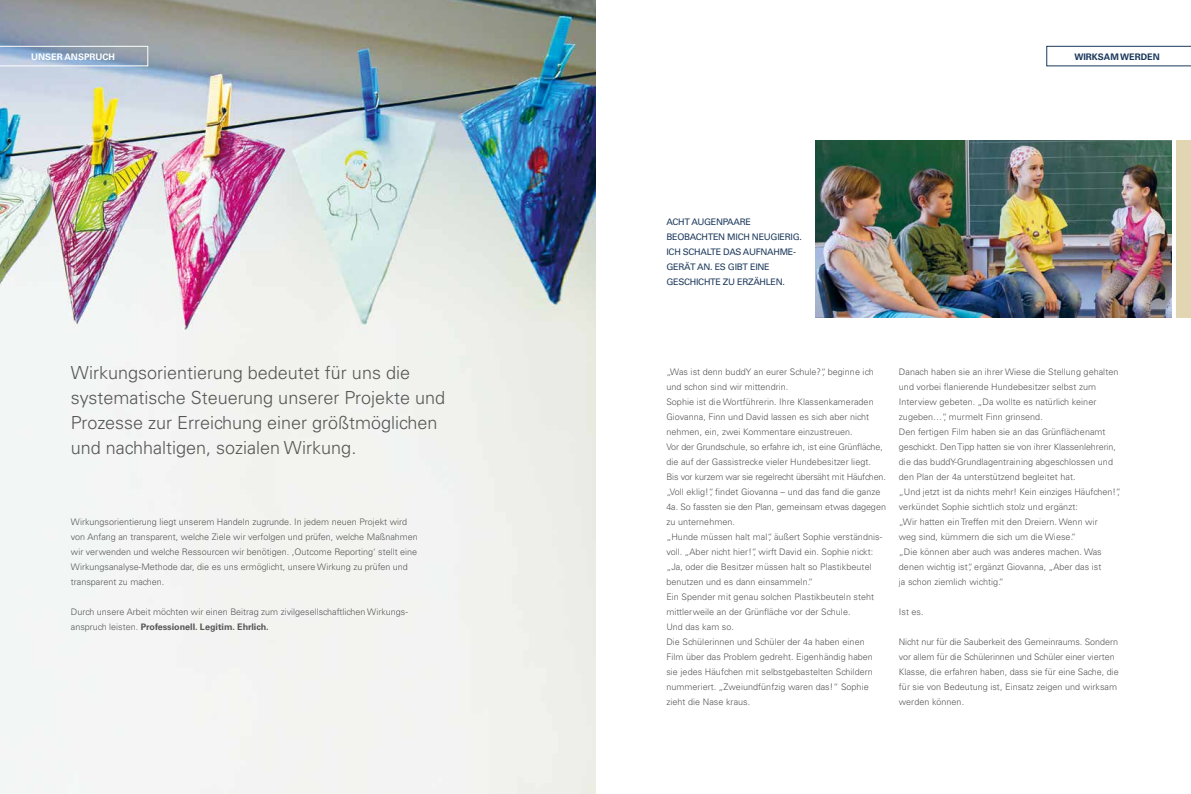
<style>
.page{position:relative;width:1191px;height:794px;background:#fff}
.page>*{position:absolute;margin:0;border:0;box-sizing:border-box;transform-origin:0 0}
.t1{font:300 18px/25px "Univers CE";color:#565656}
.t2{font:300 9px/15px "Univers CE";letter-spacing:.005em;color:#565656}
.t3{font:9px/15px "Univers";letter-spacing:-.03em;color:#1e3a5d}
.t4{font:700 9px "Univers LT Std";color:#fff}
.t5{font:700 9px "Univers LT Std";color:#1b395c}
.s1{font-weight:700}
</style>
<div class="page">
<img style="left:0;top:0;width:595px;height:794px">
<img style="left:815px;top:140px;width:356px;height:178px">
<div style="left:1176px;top:140px;width:15px;height:178px;background:#e1d5b2"></div>
<svg style="left:0;top:46px;width:148px;height:20px;background:#99aec7"></svg>
<svg style="left:1046px;top:46px;width:145px;height:20px"></svg>
<p class="t4" style="left:31px;top:52px;width:85px">UNSER ANSPRUCH</p>
<p class="t5" style="left:1074px;top:52px;width:80px">WIRKSAM WERDEN</p>
<h1 class="t1" style="left:71px;top:361px;width:376px">Wirkungsorientierung bedeutet für uns die systematische Steuerung unserer Projekte und Prozesse zur Erreichung einer größtmöglichen und nachhaltigen, sozialen Wirkung.</h1>
<p class="t2" style="left:71px;top:514px;width:348px">Wirkungsorientierung liegt unserem Handeln zugrunde. In jedem neuen Projekt wird von Anfang an transparent, welche Ziele wir verfolgen und prüfen, welche Maßnahmen wir verwenden und welche Ressourcen wir benötigen. ‚Outcome Reporting‘ stellt eine Wirkungsanalyse-Methode dar, die es uns ermöglicht, unsere Wirkung zu prüfen und transparent zu machen.</p>
<p class="t2" style="left:71px;top:604px;width:338px">Durch unsere Arbeit möchten wir einen Beitrag zum zivilgesellschaftlichen Wirkungs&shy;anspruch leisten. <span class="s1">Professionell. Legitim. Ehrlich.</span></p>
<p class="t3" style="left:666px;top:214px;width:137px">ACHT AUGENPAARE<br>BEOBACHTEN MICH NEUGIERIG.<br>I CH SCHALTE DAS AUFNAHME-<br>GERÄT AN. ES GIBT EINE<br>G ESCHICHTE ZU ERZÄHLEN.</p>
<p class="t2" style="left:666px;top:365px;width:221px">„Was ist denn buddY an eurer Schule?“, beginne ich und schon sind wir mittendrin.<br>Sophie ist die Wortführerin. Ihre Klassenkameraden Giovanna, Finn und David lassen es sich aber nicht nehmen, ein, zwei Kommentare einzustreuen.<br>Vor der Grundschule, so erfahre ich, ist eine Grünfläche, die auf der Gassistrecke vieler Hundebesitzer liegt.<br>Bis vor kurzem war sie regelrecht übersäht mit Häufchen. „Voll eklig!“, findet Giovanna – und das fand die ganze 4a. So fassten sie den Plan, gemeinsam etwas dagegen zu unternehmen.<br>„Hunde müssen halt mal“, äußert Sophie verständnis&shy;voll. „Aber nicht hier!“, wirft David ein. Sophie nickt: „Ja, oder die Besitzer müssen halt so Plastikbeutel benutzen und es dann einsammeln.“<br>Ein Spender mit genau solchen Plastikbeuteln steht mittlerweile an der Grünfläche vor der Schule.<br>Und das kam so.<br>Die Schülerinnen und Schüler der 4a haben einen<br>Film über das Problem gedreht. Eigenhändig haben sie jedes Häufchen mit selbstgebastelten Schildern nummeriert. „Zweiundfünfzig waren das!“ Sophie zieht die Nase kraus.</p>
<p class="t2" style="left:899px;top:365px;width:223px">Danach haben sie an ihrer Wiese die Stellung gehalten und vorbei flanierende Hundebesitzer selbst zum Interview gebeten. „Da wollte es natürlich keiner zugeben…“, murmelt Finn grinsend.<br>Den fertigen Film haben sie an das Grünflächenamt geschickt. Den Tipp hatten sie von ihrer Klassenlehrerin, die das buddY-Grundlagentraining abgeschlossen und den Plan der 4a unterstützend begleitet hat.<br>„Und jetzt ist da nichts mehr! Kein einziges Häufchen!“, verkündet Sophie sichtlich stolz und ergänzt:<br>„Wir hatten ein Treffen mit den Dreiern. Wenn wir<br>weg sind, kümmern die sich um die Wiese.“<br>„Die können aber auch was anderes machen. Was denen wichtig ist“, ergänzt Giovanna, „Aber das ist<br>ja schon ziemlich wichtig.“</p>
<p class="t2" style="left:899px;top:605px;width:26px">Ist es.</p>
<p class="t2" style="left:899px;top:635px;width:221px">Nicht nur für die Sauberkeit des Gemeinraums. Sondern vor allem für die Schülerinnen und Schüler einer vierten Klasse, die erfahren haben, dass sie für eine Sache, die für sie von Bedeutung ist, Einsatz zeigen und wirksam werden können.</p>
</div>
